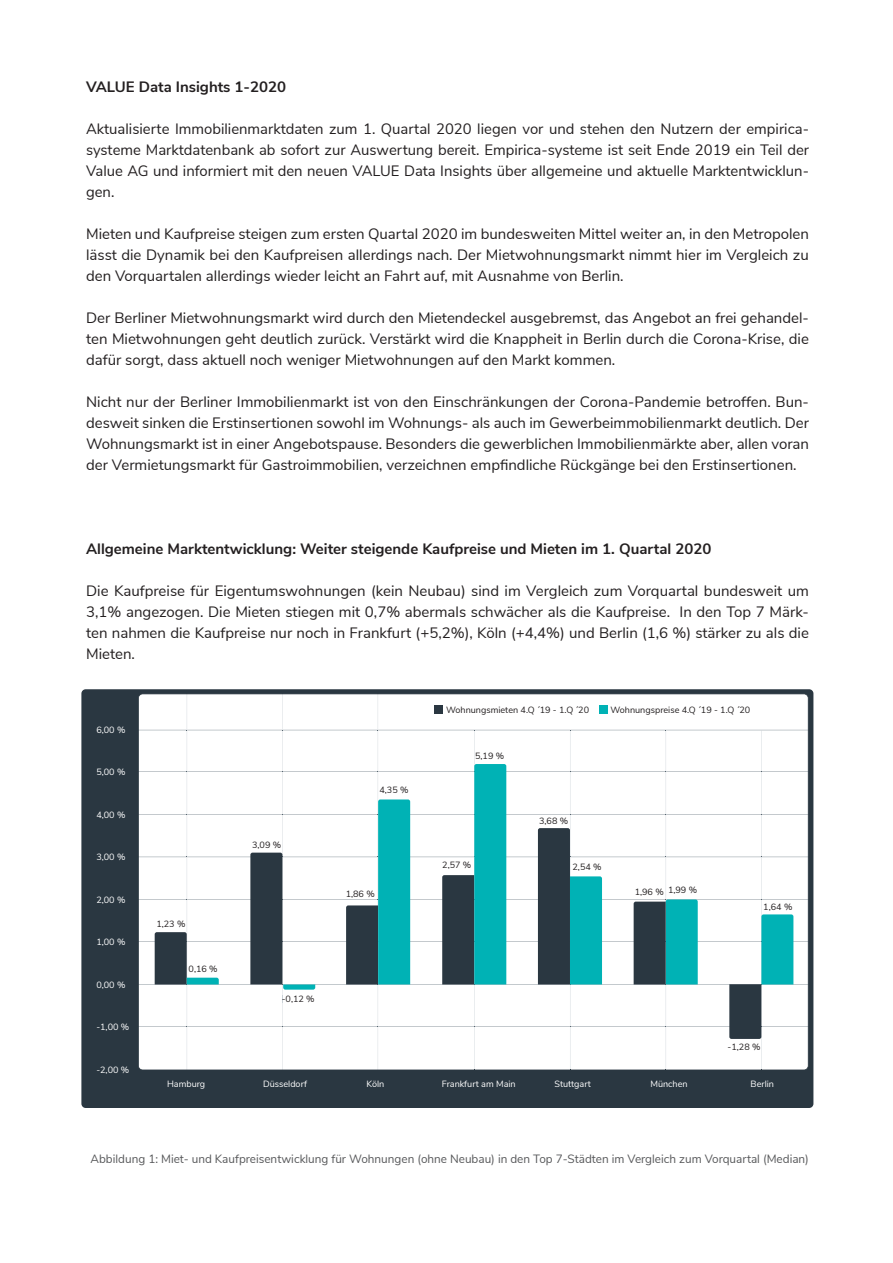
<style>
.page{position:relative;width:893px;height:1263px;background:#fff}
.page>*{position:absolute;margin:0;border:0;box-sizing:border-box;transform-origin:0 0}
.t1{font:15px/21px "Nunito Sans";color:#231f20;text-align:justify}
.t2{font:700 15px "Nunito Sans";color:#231f20}
.t3{font:12px "Nunito Sans";color:#57585a}
.t4{font:9px "Nunito Sans";color:#231f20}
.t5{font:9px "Nunito Sans";color:#cad1d7}
.t6{font:9px "Nunito Sans";color:#fff}
.t7{font:9px "Nunito Sans";color:#252527}
</style>
<div class="page">
<div style="left:81px;top:689px;width:732px;height:419px;background:#2a3741;border-radius:4px"></div>
<svg style="left:138px;top:694px;width:671px;height:376px"></svg>
<p class="t2" style="left:86px;top:76px;width:202px">VALUE Data Insights 1-2020</p>
<p class="t1" style="left:86px;top:117px;width:724px">Aktualisierte Immobilienmarktdaten zum 1. Quartal 2020 liegen vor und stehen den Nutzern der empirica&shy;systeme Marktdatenbank ab sofort zur Auswertung bereit. Empirica-systeme ist seit Ende 2019 ein Teil der Value AG und informiert mit den neuen VALUE Data Insights über allgemeine und aktuelle Marktentwicklun&shy;gen.</p>
<p class="t1" style="left:86px;top:222px;width:724px">Mieten und Kaufpreise steigen zum ersten Quartal 2020 im bundesweiten Mittel weiter an, in den Metropolen lässt die Dynamik bei den Kaufpreisen allerdings nach. Der Mietwohnungsmarkt nimmt hier im Vergleich zu den Vorquartalen allerdings wieder leicht an Fahrt auf, mit Ausnahme von Berlin.</p>
<p class="t1" style="left:86px;top:306px;width:724px">Der Berliner Mietwohnungsmarkt wird durch den Mietendeckel ausgebremst, das Angebot an frei gehandel&shy;ten Mietwohnungen geht deutlich zurück. Verstärkt wird die Knappheit in Berlin durch die Corona-Krise, die dafür sorgt, dass aktuell noch weniger Mietwohnungen auf den Markt kommen.</p>
<p class="t1" style="left:86px;top:390px;width:724px">Nicht nur der Berliner Immobilienmarkt ist von den Einschränkungen der Corona-Pandemie betroffen. Bun&shy;desweit sinken die Erstinsertionen sowohl im Wohnungs- als auch im Gewerbeimmobilienmarkt deutlich. Der Wohnungsmarkt ist in einer Angebotspause. Besonders die gewerblichen Immobilienmärkte aber, allen voran der Vermietungsmarkt für Gastroimmobilien, verzeichnen empfindliche Rückgänge bei den Erstinsertionen.</p>
<p class="t2" style="left:86px;top:538px;width:627px">Allgemeine Marktentwicklung: Weiter steigende Kaufpreise und Mieten im 1. Quartal 2020</p>
<p class="t1" style="left:86px;top:579px;width:724px">Die Kaufpreise für Eigentumswohnungen (kein Neubau) sind im Vergleich zum Vorquartal bundesweit um 3,1% angezogen. Die Mieten stiegen mit 0,7% abermals schwächer als die Kaufpreise. In den Top 7 Märk&shy;ten nahmen die Kaufpreise nur noch in Frankfurt (+5,2%), Köln (+4,4%) und Berlin (1,6 %) stärker zu als die Mieten.</p>
<p class="t6" style="left:96px;top:723px;width:31px">6,00 %</p>
<p class="t6" style="left:96px;top:765px;width:31px">5,00 %</p>
<p class="t6" style="left:96px;top:808px;width:31px">4,00 %</p>
<p class="t6" style="left:96px;top:850px;width:31px">3,00 %</p>
<p class="t6" style="left:96px;top:893px;width:31px">2,00 %</p>
<p class="t6" style="left:96px;top:935px;width:31px">1,00 %</p>
<p class="t6" style="left:96px;top:978px;width:31px">0,00 %</p>
<p class="t6" style="left:96px;top:1020px;width:34px">-1,00 %</p>
<p class="t6" style="left:96px;top:1063px;width:34px">-2,00 %</p>
<p class="t4" style="left:446px;top:703px;width:144px">Wohnungsmieten 4.Q ´19 - 1.Q ´20</p>
<p class="t4" style="left:610px;top:703px;width:141px">Wohnungspreise 4.Q ´19 - 1.Q ´20</p>
<p class="t4" style="left:156px;top:917px;width:31px">1,23 %</p>
<p class="t4" style="left:189px;top:962px;width:31px">0,16 %</p>
<p class="t4" style="left:252px;top:838px;width:31px">3,09 %</p>
<p class="t4" style="left:379px;top:784px;width:31px">4,35 %</p>
<p class="t4" style="left:346px;top:887px;width:31px">1,86 %</p>
<p class="t4" style="left:475px;top:749px;width:31px">5,19 %</p>
<p class="t4" style="left:442px;top:859px;width:31px">2,57 %</p>
<p class="t7" style="left:282px;top:992px;width:34px">-0,12 %</p>
<p class="t4" style="left:539px;top:814px;width:31px">3,68 %</p>
<p class="t4" style="left:572px;top:860px;width:31px">2,54 %</p>
<p class="t4" style="left:635px;top:884px;width:64px">1,96 % 1,99 %</p>
<p class="t4" style="left:763px;top:900px;width:31px">1,64 %</p>
<p class="t4" style="left:728px;top:1040px;width:34px">-1,28 %</p>
<p class="t5" style="left:167px;top:1077px;width:40px">Hamburg</p>
<p class="t5" style="left:263px;top:1077px;width:46px">Düsseldorf</p>
<p class="t5" style="left:366px;top:1077px;width:19px">Köln</p>
<p class="t5" style="left:442px;top:1077px;width:76px">Frankfurt am Main</p>
<p class="t5" style="left:554px;top:1077px;width:38px">Stuttgart</p>
<p class="t5" style="left:650px;top:1077px;width:39px">München</p>
<p class="t5" style="left:751px;top:1077px;width:25px">Berlin</p>
<p class="t3" style="left:91px;top:1150px;width:720px">Abbildung 1: Miet- und Kaufpreisentwicklung für Wohnungen (ohne Neubau) in den Top 7-Städten im Vergleich zum Vorquartal (Median)</p>
</div>
